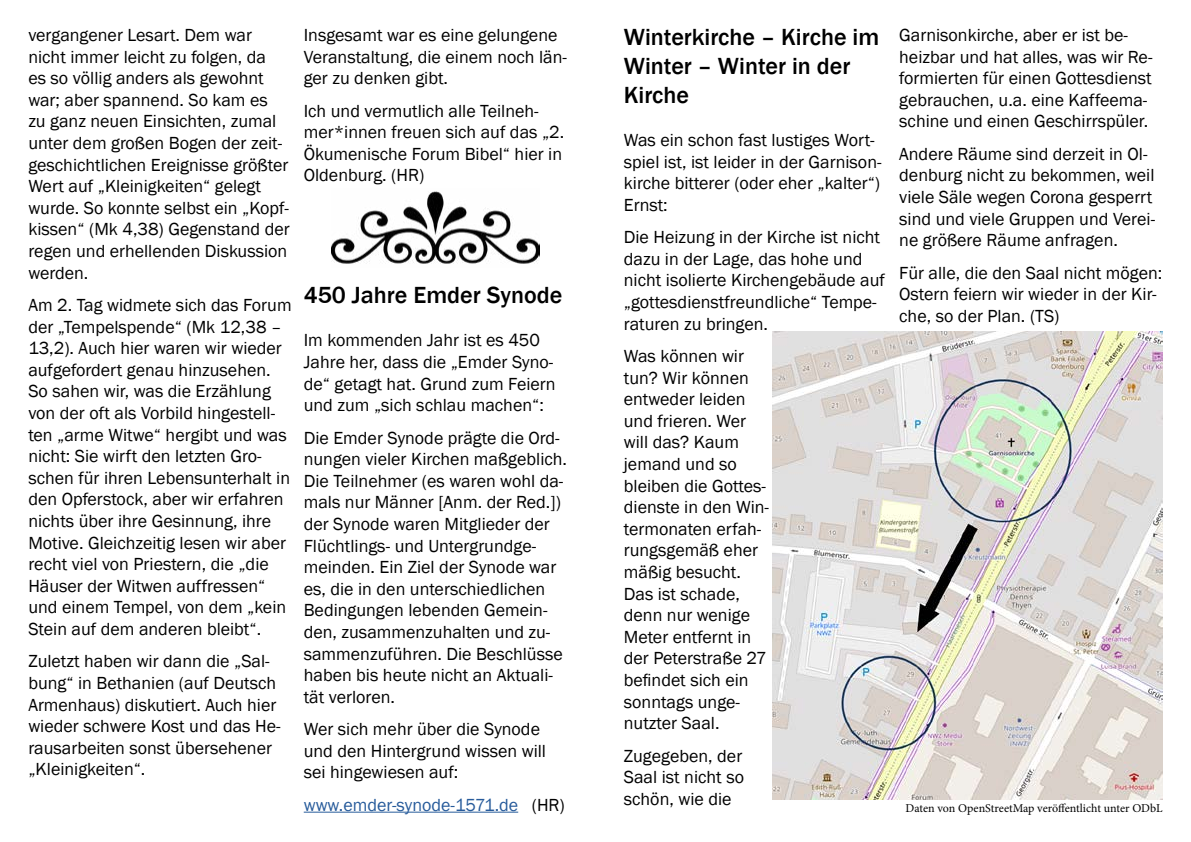
<style>
.page{position:relative;width:1191px;height:842px;background:#fff}
.page>*{position:absolute;margin:0;border:0;box-sizing:border-box;transform-origin:0 0}
.t1{font:500 24px/28.8px "Franklin Gothic";color:#000}
.t2{font:18px/21.6px "Franklin Gothic";color:#000}
.t3{font:18px "Franklin Gothic";color:#275b9b}
.t4{font:12px "Minion Pro";color:#000}
.s1{color:#000}
</style>
<div class="page">
<img style="left:772px;top:332px;width:390px;height:467px">
<hr style="left:304px;top:812px;width:214px;height:1px;background:#275b9b">
<img style="left:331px;top:191px;width:208px;height:73px">
<p class="t2" style="left:28px;top:25px;width:263px">vergangener Lesart. Dem war nicht immer leicht zu folgen, da<br>es so völlig anders als gewohnt war; aber spannend. So kam es<br>zu ganz neuen Einsichten, zumal unter dem großen Bogen der zeit&shy;geschichtlichen Ereignisse größter<br>Wert auf „Kleinigkeiten“ gelegt wurde. So konnte selbst ein „Kopf&shy;kissen“ (Mk 4,38) Gegenstand der regen und erhellenden Diskussion werden.</p>
<p class="t2" style="left:28px;top:295px;width:265px">Am 2. Tag widmete sich das Forum der „Tempelspende“ (Mk 12,38 –<br>13,2). Auch hier waren wir wieder aufgefordert genau hinzusehen.<br>So sahen wir, was die Erzählung von der oft als Vorbild hingestell&shy;ten „arme Witwe“ hergibt und was nicht: Sie wirft den letzten Gro&shy;schen für ihren Lebensunterhalt in den Opferstock, aber wir erfahren nichts über ihre Gesinnung, ihre<br>Motive. Gleichzeitig lesen wir aber recht viel von Priestern, die „die<br>Häuser der Witwen auffressen“ und einem Tempel, von dem „kein<br>Stein auf dem anderen bleibt“.</p>
<p class="t2" style="left:28px;top:651px;width:254px">Zuletzt haben wir dann die „Sal&shy;bung“ in Bethanien (auf Deutsch<br>Armenhaus) diskutiert. Auch hier wieder schwere Kost und das He&shy;rausarbeiten sonst übersehener „Kleinigkeiten“.</p>
<p class="t2" style="left:304px;top:25px;width:265px">Insgesamt war es eine gelungene<br>Veranstaltung, die einem noch län&shy;ger zu denken gibt.</p>
<p class="t2" style="left:304px;top:100px;width:262px">Ich und vermutlich alle Teilneh&shy;mer*innen freuen sich auf das „2.<br>Ökumenische Forum Bibel“ hier in<br>Oldenburg. (HR)</p>
<h1 class="t1" style="left:304px;top:281px;width:260px">450 Jahre Emder Synode</h1>
<p class="t2" style="left:304px;top:330px;width:253px">Im kommenden Jahr ist es 450<br>Jahre her, dass die „Emder Syno&shy;de“ getagt hat. Grund zum Feiern und zum „sich schlau machen“:</p>
<p class="t2" style="left:304px;top:427px;width:265px">Die Emder Synode prägte die Ord&shy;nungen vieler Kirchen maßgeblich.<br>Die Teilnehmer (es waren wohl da&shy;mals nur Männer [Anm. der Red.]) der Synode waren Mitglieder der<br>Flüchtlings- und Untergrundge&shy;meinden. Ein Ziel der Synode war es, die in den unterschiedlichen<br>Bedingungen lebenden Gemein&shy;den, zusammenzuhalten und zu&shy;sammenzuführen. Die Beschlüsse haben bis heute nicht an Aktuali&shy;tät verloren.</p>
<p class="t2" style="left:304px;top:719px;width:244px">Wer sich mehr über die Synode und den Hintergrund wissen will sei hingewiesen auf:</p>
<p class="t3" style="left:304px;top:794px;width:263px">www.emder-synode-1571.de <span class="s1">(HR)</span></p>
<h1 class="t1" style="left:624px;top:23px;width:257px">Winterkirche – Kirche im<br>Winter – Winter in der<br>Kirche</h1>
<p class="t2" style="left:624px;top:130px;width:259px">Was ein schon fast lustiges Wort&shy;spiel ist, ist leider in der Garnison&shy;kirche bitterer (oder eher „kalter“)<br>Ernst:</p>
<p class="t2" style="left:624px;top:227px;width:262px">Die Heizung in der Kirche ist nicht dazu in der Lage, das hohe und nicht isolierte Kirchengebäude auf „gottesdienstfreundliche“ Tempe&shy;raturen zu bringen.</p>
<p class="t2" style="left:624px;top:346px;width:147px">Was können wir tun? Wir können entweder leiden und frieren. Wer will das? Kaum jemand und so bleiben die Gottes&shy;dienste in den Win&shy;termonaten erfah&shy;rungsgemäß eher mäßig besucht.<br>Das ist schade, denn nur wenige<br>Meter entfernt in der Peterstraße 27 befindet sich ein sonntags unge&shy;nutzter Saal.</p>
<p class="t2" style="left:624px;top:745px;width:122px;text-align:justify">Zugegeben, der Saal ist nicht so schön, wie die</p>
<p class="t2" style="left:899px;top:25px;width:255px">Garnisonkirche, aber er ist be&shy;heizbar und hat alles, was wir Re&shy;formierten für einen Gottesdienst gebrauchen, u.a. eine Kaffeema&shy;schine und einen Geschirrspüler.</p>
<p class="t2" style="left:899px;top:143px;width:257px">Andere Räume sind derzeit in Ol&shy;denburg nicht zu bekommen, weil viele Säle wegen Corona gesperrt sind und viele Gruppen und Verei&shy;ne größere Räume anfragen.</p>
<p class="t2" style="left:899px;top:262px;width:264px">Für alle, die den Saal nicht mögen:<br>Ostern feiern wir wieder in der Kir&shy;che, so der Plan. (TS)</p>
<p class="t4" style="left:905px;top:800px;width:258px">Daten von OpenStreetMap veröffentlicht unter ODbL</p>
</div>
